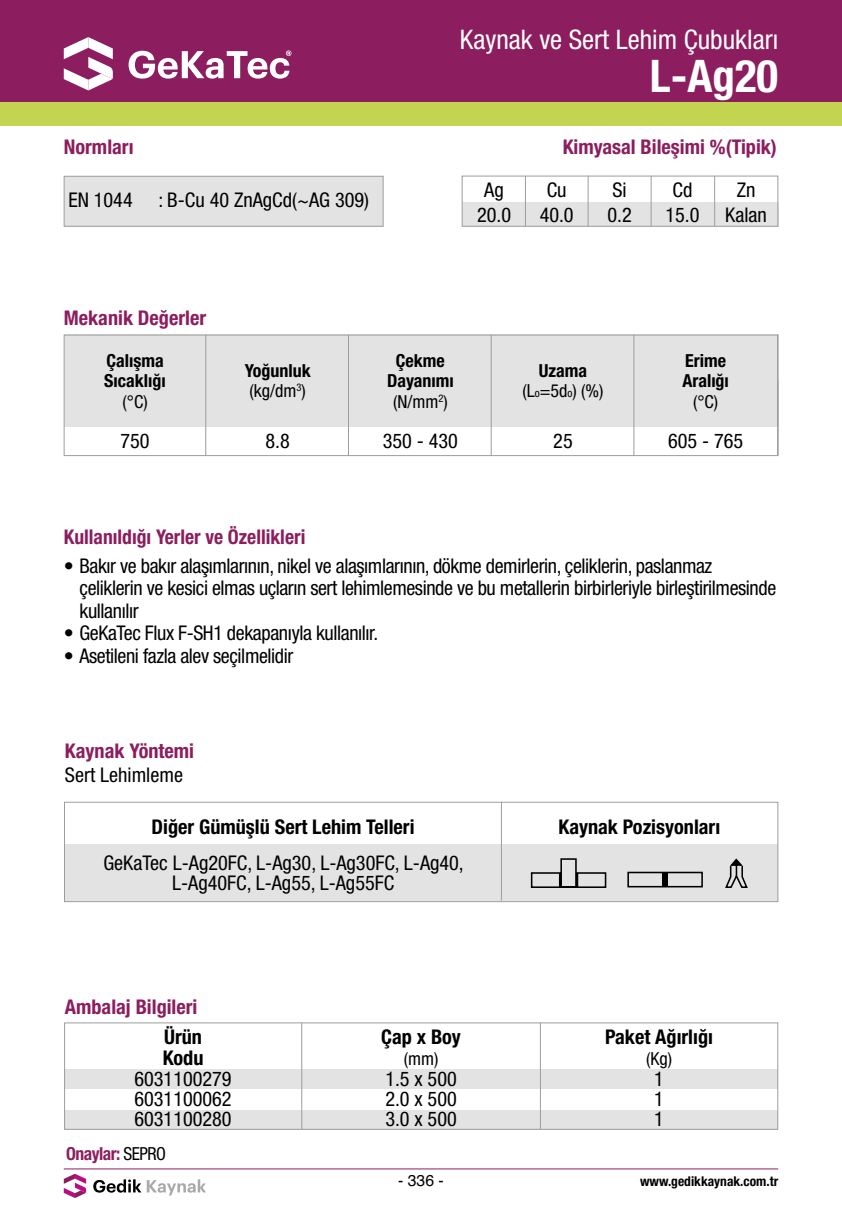
<style>
.page{position:relative;width:842px;height:1212px;background:#fff}
.page>*{position:absolute;margin:0;border:0;box-sizing:border-box;transform-origin:0 0}
.t1{font:700 condensed 45px "Helvetica Neue LT Std";color:#fff}
.t2{font:condensed 27px "Helvetica Neue LT Std";color:#fff}
.t3{font:condensed 20.25px/20.2px "Helvetica Neue LT Std";letter-spacing:-.02em;color:#000;text-align:center}
.t4{font:700 condensed 20.25px "Helvetica Neue LT Std";color:#8c1d5e}
.t5{font:condensed 20.25px/20.2px "Helvetica Neue LT Std";color:#000;text-align:center}
.t6{font:700 condensed 20.25px/20.2px "Helvetica Neue LT Std";color:#000}
.t7{font:700 condensed 18px/20.2px "Helvetica Neue LT Std";color:#000}
.t8{font:condensed 18px/20.2px "Helvetica Neue LT Std";color:#000;text-align:center}
.t9{font:700 condensed 18px "Helvetica Neue LT Std";letter-spacing:-.03em;color:#8c1d5e}
.t10{font:15.75px "Helvetica";color:#000}
.t11{font:700 condensed 13.5px "Helvetica Neue LT Std";color:#000}
.s1{font-weight:400}
.s2{font-weight:700}
.s3{font-size:11.25px}
.s4{font-weight:400;color:#000}
</style>
<div class="page">
<hr style="left:64px;top:1168px;width:714px;height:1px;background:#8c1d5e">
<svg style="left:93px;top:1179px;width:48px;height:13px"></svg>
<svg style="left:147px;top:1179px;width:59px;height:16px"></svg>
<svg style="left:64px;top:1174px;width:22px;height:24px"></svg>
<div style="left:0;top:0;width:842px;height:102px;background:#8c1d5e"></div>
<svg style="left:64px;top:37px;width:49px;height:53px"></svg>
<svg style="left:129px;top:50px;width:162px;height:29px"></svg>
<div style="left:0;top:102px;width:842px;height:23px;background:#c2d450"></div>
<div style="left:64px;top:335px;width:714px;height:92px;background:#e3e3e3"></div>
<div style="left:64px;top:335px;width:714px;height:121px;border:1px solid #9d9d9c"></div>
<hr style="left:205px;top:335px;width:1px;height:121px;background:#9d9d9c">
<hr style="left:348px;top:335px;width:1px;height:121px;background:#9d9d9c">
<hr style="left:491px;top:335px;width:1px;height:121px;background:#9d9d9c">
<hr style="left:633px;top:335px;width:1px;height:121px;background:#9d9d9c">
<hr style="left:777px;top:335px;width:1px;height:121px;background:#9d9d9c">
<div style="left:64px;top:176px;width:319px;height:51px;background:#e3e3e3"></div>
<div style="left:64px;top:176px;width:319px;height:51px;border:1px solid #9d9d9c"></div>
<div style="left:64px;top:844px;width:714px;height:57px;background:#e3e3e3"></div>
<div style="left:64px;top:802px;width:714px;height:100px;border:1px solid #9d9d9c"></div>
<hr style="left:501px;top:802px;width:1px;height:98px;background:#9d9d9c">
<svg style="left:530px;top:858px;width:218px;height:30px"></svg>
<div style="left:662px;top:873px;width:6px;height:14px;background:#000"></div>
<div style="left:462px;top:202px;width:316px;height:25px;background:#e3e3e3"></div>
<div style="left:462px;top:176px;width:316px;height:51px;border:1px solid #9d9d9c"></div>
<hr style="left:588px;top:176px;width:1px;height:51px;background:#9d9d9c">
<hr style="left:651px;top:176px;width:1px;height:51px;background:#9d9d9c">
<hr style="left:714px;top:176px;width:1px;height:51px;background:#9d9d9c">
<hr style="left:525px;top:176px;width:1px;height:51px;background:#9d9d9c">
<div style="left:64px;top:1070px;width:713px;height:19px;background:#e3e3e3"></div>
<div style="left:64px;top:1110px;width:713px;height:19px;background:#e3e3e3"></div>
<div style="left:64px;top:1022px;width:714px;height:107px;border:1px solid #9d9d9c"></div>
<hr style="left:301px;top:1022px;width:1px;height:107px;background:#9d9d9c">
<hr style="left:540px;top:1023px;width:1px;height:106px;background:#9d9d9c">
<h2 class="t2" style="left:460px;top:24px;width:320px">Kaynak ve Sert Lehim Çubukları</h2>
<h1 class="t1" style="left:650px;top:49px;width:130px">L-Ag20</h1>
<p class="t4" style="left:64px;top:135px;width:71px">Normları</p>
<p class="t4" style="left:563px;top:135px;width:216px">Kimyasal Bileşimi %(Tipik)</p>
<p class="t3" style="left:68px;top:190px;width:66px">EN 1044</p>
<p class="t5" style="left:158px;top:190px;width:212px">: B-Cu 40 ZnAgCd(~AG 309)</p>
<p class="t3" style="left:477px;top:178px;width:36px;line-height:24.3px">Ag<br>20.0</p>
<p class="t3" style="left:665px;top:178px;width:36px;line-height:24.3px">Cd<br>15.0</p>
<p class="t3" style="left:725px;top:178px;width:43px;line-height:24.3px">Zn<br>Kalan</p>
<p class="t3" style="left:540px;top:178px;width:36px;line-height:24.3px">Cu<br>40.0</p>
<p class="t3" style="left:607px;top:178px;width:26px;line-height:24.3px;text-align:left">Si<br>0.2</p>
<p class="t4" style="left:64px;top:306px;width:144px">Mekanik Değerler</p>
<p class="t7" style="left:104px;top:350px;width:63px">Çalışma<br>Sıcaklığı</p>
<p class="t8" style="left:122px;top:391px;width:27px">(°C)</p>
<p class="t7" style="left:245px;top:360px;width:67px">Yoğunluk <span class="s1">(kg/dm</span><sup>3</sup><span class="s1">)</span></p>
<p class="t7" style="left:387px;top:350px;width:68px;text-align:center">Çekme<br>Dayanımı <span class="s1">(N/mm</span><sup>2</sup><span class="s1">)</span></p>
<p class="t8" style="left:522px;top:360px;width:83px"><span class="s2">Uzama </span>(L<span class="s3">o</span>=5d<span class="s3">o</span>) (%)</p>
<p class="t7" style="left:682px;top:350px;width:48px">Erime<br>Aralığı</p>
<p class="t8" style="left:693px;top:391px;width:27px">(°C)</p>
<p class="t3" style="left:121px;top:430px;width:31px">750</p>
<p class="t3" style="left:266px;top:430px;width:26px">8.8</p>
<p class="t3" style="left:383px;top:430px;width:77px">350 - 430</p>
<p class="t3" style="left:553px;top:430px;width:21px">25</p>
<p class="t3" style="left:668px;top:430px;width:77px">605 - 765</p>
<p class="t4" style="left:64px;top:524px;width:243px">Kullanıldığı Yerler ve Özellikleri</p>
<p class="t3" style="left:80px;top:554px;width:698px;line-height:22.5px;text-align:left;text-indent:-16px">• Bakır ve bakır alaşımlarının, nikel ve alaşımlarının, dökme demirlerin, çeliklerin, paslanmaz çeliklerin ve kesici elmas uçların sert lehimlemesinde ve bu metallerin birbirleriyle birleştirilmesinde kullanılır</p>
<p class="t3" style="left:64px;top:623px;width:316px">• GeKaTec Flux F-SH1 dekapanıyla kullanılır.</p>
<p class="t3" style="left:64px;top:645px;width:231px">• Asetileni fazla alev seçilmelidir</p>
<p class="t4" style="left:65px;top:738px;width:131px">Kaynak Yöntemi</p>
<p class="t5" style="left:65px;top:764px;width:120px">Sert Lehimleme</p>
<p class="t6" style="left:152px;top:817px;width:265px">Diğer Gümüşlü Sert Lehim Telleri</p>
<p class="t5" style="left:103px;top:853px;width:362px">GeKaTec L-Ag20FC, L-Ag30, L-Ag30FC, L-Ag40,<br>L-Ag40FC, L-Ag55, L-Ag55FC</p>
<p class="t4" style="left:65px;top:994px;width:134px">Ambalaj Bilgileri</p>
<p class="t6" style="left:163px;top:1027px;width:42px">Ürün<br>Kodu</p>
<p class="t6" style="left:381px;top:1027px;width:81px">Çap x Boy</p>
<p class="t8" style="left:404px;top:1048px;width:36px">(mm)</p>
<p class="t6" style="left:558px;top:817px;width:163px">Kaynak Pozisyonları</p>
<p class="t6" style="left:605px;top:1027px;width:109px">Paket Ağırlığı</p>
<p class="t8" style="left:646px;top:1048px;width:28px">(Kg)</p>
<p class="t3" style="left:134px;top:1068px;width:99px;text-align:justify">6031100279<br>6031100062<br>6031100280</p>
<p class="t3" style="left:385px;top:1068px;width:73px;text-align:justify">1.5 x 500<br>2.0 x 500<br>3.0 x 500</p>
<p class="t3" style="left:654px;top:1068px;width:11px;text-align:justify">1<br>1<br>1</p>
<p class="t9" style="left:66px;top:1143px;width:101px">Onaylar: <span class="s4">SEPRO</span></p>
<p class="t10" style="left:398px;top:1169px;width:47px">- 336 -</p>
<p class="t11" style="left:640px;top:1173px;width:140px">www.gedikkaynak.com.tr</p>
</div>
